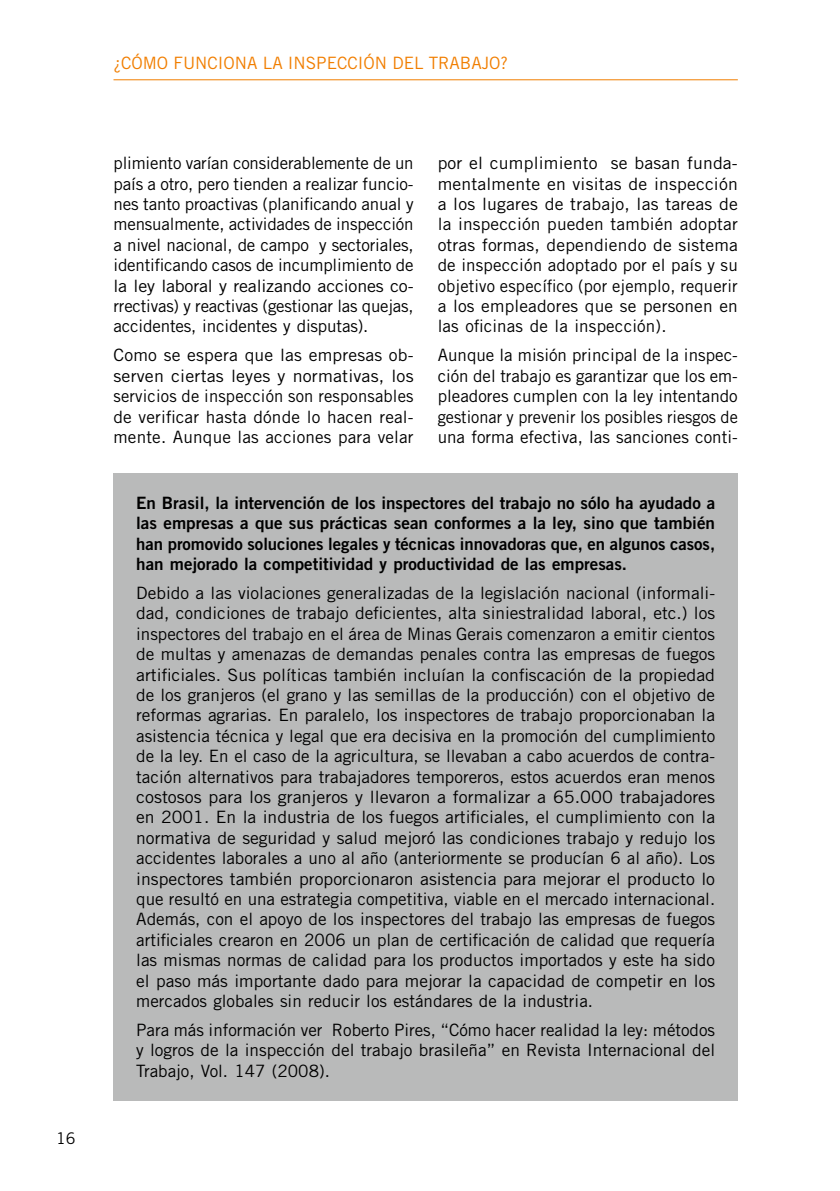
<style>
.page{position:relative;width:840px;height:1191px;background:#fff}
.page>*{position:absolute;margin:0;border:0;box-sizing:border-box;transform-origin:0 0}
.t1{font:17px/20.4px "Trade Gothic LT Std";color:#000;text-align:justify}
.t2{font:17px/20.4px "Trade Gothic LT Std Bd 2";color:#000;text-align:justify}
.t3{font:17px "Trade Gothic LT Std";color:#f17e00}
.t4{font:16px "Trade Gothic LT Std";color:#000}
</style>
<div class="page">
<hr style="left:113px;top:79px;width:624px;height:1px;background:#f17e00">
<div style="left:113px;top:473px;width:624px;height:627px;background:#b9baba"></div>
<p class="t4" style="left:56px;top:1128px;width:21px">16</p>
<p class="t3" style="left:113px;top:53px;width:72px">¿Cómo funciona</p>
<p class="t3" style="left:263px;top:53px;width:35px">la inspecci</p>
<p class="t3" style="left:363px;top:53px;width:77px">óndeL trabajo</p>
<p class="t3" style="left:500px;top:53px;width:9px">?</p>
<p class="t1" style="left:113px;top:153px;width:301px">plimiento varían considerablemente de un país a otro, pero tienden a realizar funcio&shy;nes tanto proactivas (planificando anual y mensualmente, actividades de inspección a nivel nacional, de campo y sectoriales, identificando casos de incumplimiento de la ley laboral y realizando acciones co&shy;rrectivas) y reactivas (gestionar las quejas, accidentes, incidentes y disputas).</p>
<p class="t1" style="left:113px;top:345px;width:301px">Como se espera que las empresas ob&shy;serven ciertas leyes y normativas, los servicios de inspección son responsables de verificar hasta dónde lo hacen real&shy;mente. Aunque las acciones para velar</p>
<p class="t1" style="left:437px;top:153px;width:301px">por el cumplimiento se basan funda&shy;mentalmente en visitas de inspección a los lugares de trabajo, las tareas de la inspección pueden también adoptar otras formas, dependiendo de sistema de inspección adoptado por el país y su objetivo específico (por ejemplo, requerir a los empleadores que se personen en las oficinas de la inspección).</p>
<p class="t1" style="left:437px;top:345px;width:301px">Aunque la misión principal de la inspec&shy;ción del trabajo es garantizar que los em&shy;pleadores cumplen con la ley intentando gestionar y prevenir los posibles riesgos de una forma efectiva, las sanciones conti-</p>
<p class="t2" style="left:136px;top:492px;width:580px">En Brasil, la intervención de los inspectores del trabajo no sólo ha ayudado a las empresas a que sus prácticas sean conformes a la ley, sino que también han promovido soluciones legales y técnicas innovadoras que, en algunos casos, han mejorado la competitividad y productividad de las empresas.</p>
<p class="t1" style="left:136px;top:582px;width:580px">Debido a las violaciones generalizadas de la legislación nacional (informali&shy;dad, condiciones de trabajo deficientes, alta siniestralidad laboral, etc.) los inspectores del trabajo en el área de Minas Gerais comenzaron a emitir cientos de multas y amenazas de demandas penales contra las empresas de fuegos artificiales. Sus políticas también incluían la confiscación de la propiedad de los granjeros (el grano y las semillas de la producción) con el objetivo de reformas agrarias. En paralelo, los inspectores de trabajo proporcionaban la asistencia técnica y legal que era decisiva en la promoción del cumplimiento de la ley. En el caso de la agricultura, se llevaban a cabo acuerdos de contra&shy;tación alternativos para trabajadores temporeros, estos acuerdos eran menos costosos para los granjeros y llevaron a formalizar a 65.000 trabajadores en 2001. En la industria de los fuegos artificiales, el cumplimiento con la normativa de seguridad y salud mejoró las condiciones trabajo y redujo los accidentes laborales a uno al año (anteriormente se producían 6 al año). Los inspectores también proporcionaron asistencia para mejorar el producto lo que resultó en una estrategia competitiva, viable en el mercado internacional.<br>Además, con el apoyo de los inspectores del trabajo las empresas de fuegos artificiales crearon en 2006 un plan de certificación de calidad que requería las mismas normas de calidad para los productos importados y este ha sido el paso más importante dado para mejorar la capacidad de competir en los mercados globales sin reducir los estándares de la industria.</p>
<p class="t1" style="left:136px;top:1019px;width:580px">Para más información ver Roberto Pires, “Cómo hacer realidad la ley: métodos y logros de la inspección del trabajo brasileña” en Revista Internacional del Trabajo, Vol. 147 (2008).</p>
</div>
